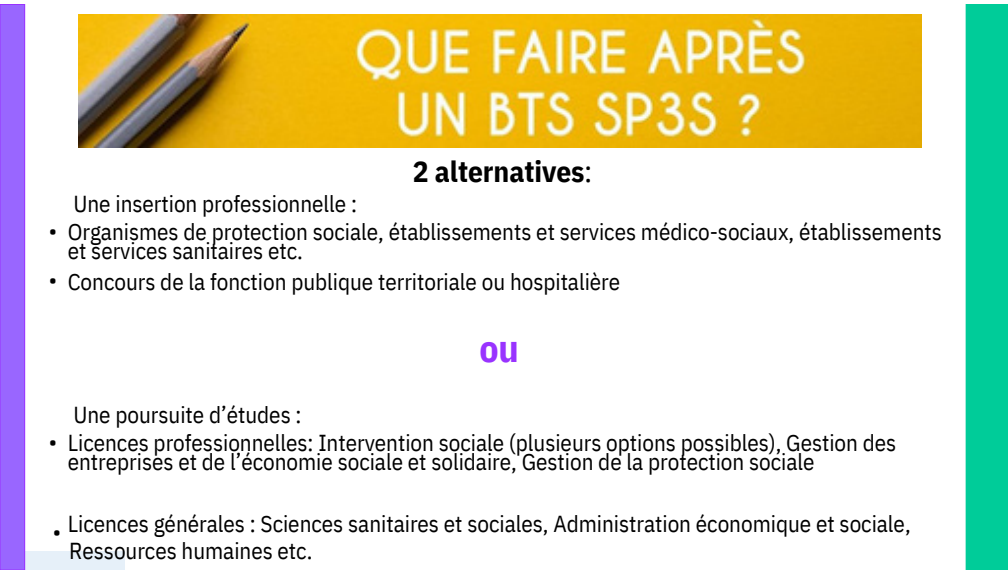
<style>
.page{position:relative;width:1008px;height:576px;background:#fff}
.page>*{position:absolute;margin:0;border:0;box-sizing:border-box;transform-origin:0 0}
.t1{font:700 37.6px "IBM Plex Sans Cond";color:#93f}
.t2{font:700 29.2px "IBM Plex Sans Cond";color:#000}
.t3{font:23.2px/19.2px "IBM Plex Sans Cond";color:#000}
.s1{font-weight:400}
</style>
<div class="page">
<div style="left:0;top:551px;width:124px;height:19px;background:#e6f0f9"></div>
<div style="left:0;top:4px;width:25px;height:566px;background:#96f"></div>
<div style="left:0;top:4px;width:25px;height:567px;border:1px solid #93f"></div>
<div style="left:966px;top:4px;width:42px;height:566px;background:#0c9"></div>
<img style="left:78px;top:14px;width:844px;height:134px">
<p class="t3" style="left:49px;top:206px;width:10px;line-height:48.8px">• •</p>
<p class="t3" style="left:73px;top:193px;width:285px">Une insertion professionnelle :</p>
<p class="t2" style="left:413px;top:152px;width:181px">2 alternatives<span class="s1">:</span></p>
<p class="t3" style="left:68px;top:222px;width:876px">Organismes de protection sociale, établissements et services médico-sociaux, établissements et services sanitaires etc.</p>
<p class="t3" style="left:68px;top:272px;width:554px">Concours de la fonction publique territoriale ou hospitalière</p>
<h1 class="t1" style="left:479px;top:324px;width:41px">ou</h1>
<p class="t3" style="left:49px;top:432px;width:10px">•</p>
<p class="t3" style="left:73px;top:405px;width:230px">Une poursuite d’études :</p>
<p class="t3" style="left:68px;top:433px;width:830px">Licences professionnelles: Intervention sociale (plusieurs options possibles), Gestion des entreprises et de l’économie sociale et solidaire, Gestion de la protection sociale</p>
<p class="t3" style="left:53px;top:522px;width:10px">•</p>
<p class="t3" style="left:68px;top:514px;width:844px">Licences générales : Sciences sanitaires et sociales, Administration économique et sociale,</p>
<p class="t3" style="left:69px;top:540px;width:245px">Ressources humaines etc.</p>
</div>
